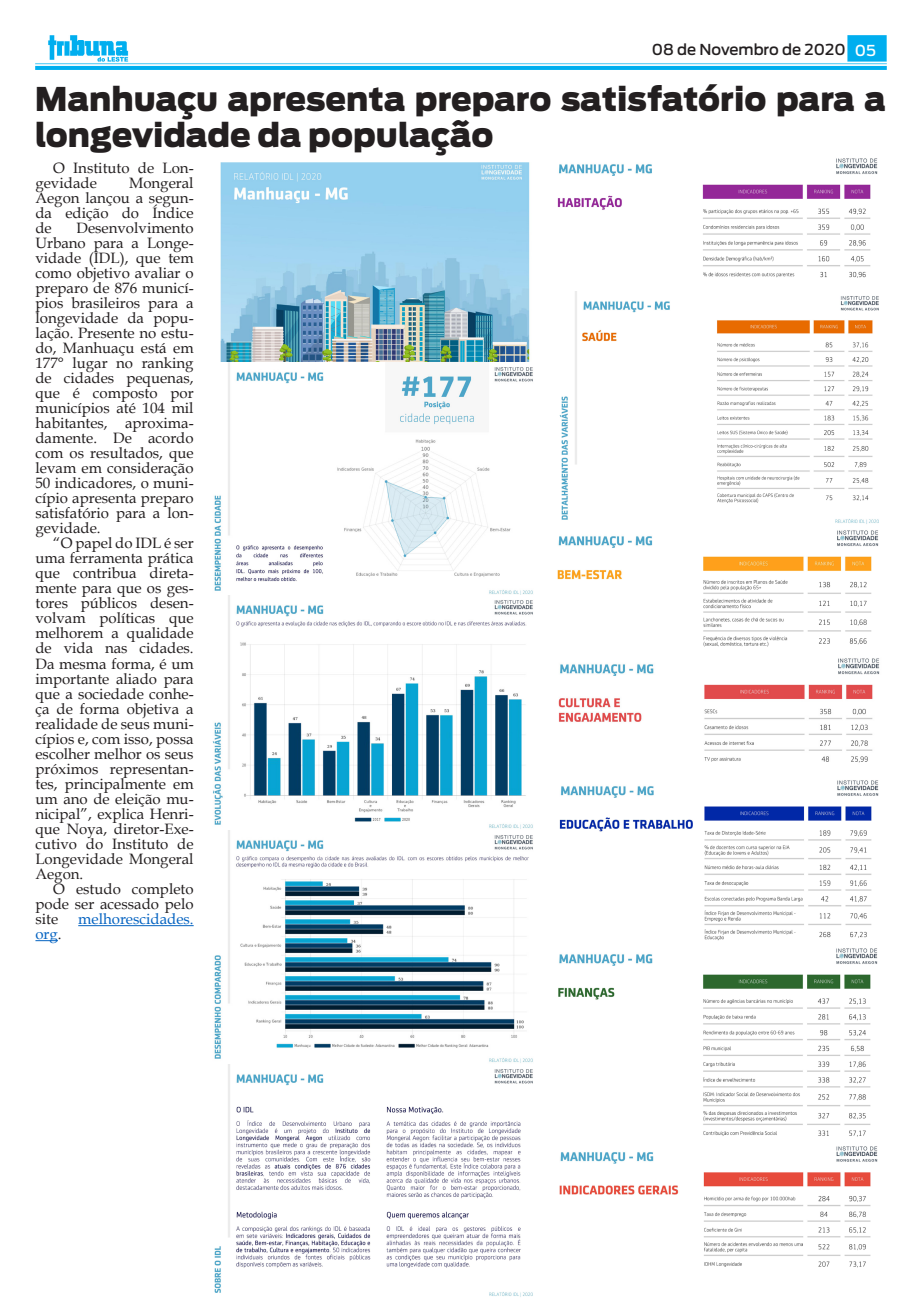
<style>
.page{position:relative;width:922px;height:1312px;background:#fff}
.page>*{position:absolute;margin:0;border:0;box-sizing:border-box;transform-origin:0 0}
.t1{font:900 32.5px/35.8px "Antenna";color:#231f20}
.Tribuna_Texto_-_Book{font:15px/15px "Book Antiqua";color:#231f20;text-align:justify}
.t2{font:500 15px "Antenna";color:#231f20}
.Tribuna_Texto_-_Book-2{font:15px "Book Antiqua";color:#0563c1}
.s1{color:#fff}
.s2{color:#231f20}
</style>
<div class="page">
<img style="left:35px;top:35px;width:851px;height:34px">
<hr style="left:78px;top:925px;width:116px;height:1px;background:#0563c1">
<svg style="left:35px;top:940px;width:23px;height:1px"></svg>
<img style="left:212px;top:162px;width:321px;height:1135px">
<img style="left:557px;top:158px;width:323px;height:783px">
<img style="left:558px;top:948px;width:320px;height:320px">
<p class="t2" style="left:651px;top:41px;width:225px">08 de Novembro de 2020 <span class="s1">05</span></p>
<p class="t1" style="left:35px;top:81px;width:852px">Manhuaçu apresenta preparo satisfatório para a longevidade da população</p>
<p class="Tribuna_Texto_-_Book" style="left:35px;top:160px;width:160px;text-indent:18px">O Instituto de Lon&shy;gevidade</p>
<p class="Tribuna_Texto_-_Book" style="left:35px;top:175px;width:160px;text-indent:94px">Mongeral Aegon lançou a segun&shy;da edição do Índice de</p>
<p class="Tribuna_Texto_-_Book" style="left:35px;top:220px;width:160px;text-indent:41px">Desenvolvimento Urbano para a Longe&shy;vidade (IDL), que tem como objetivo avaliar o preparo de 876 municí&shy;pios brasileiros para a longevidade da popu&shy;lação. Presente no estu&shy;do, Manhuaçu está em 177° lugar no ranking de cidades pequenas, que é composto por municípios até 104 mil habitantes, aproxima&shy;damente. De acordo com os resultados, que levam em consideração 50 indicadores, o muni&shy;cípio apresenta preparo satisfatório para a lon&shy;gevidade.</p>
<p class="Tribuna_Texto_-_Book" style="left:35px;top:535px;width:160px;text-indent:18px">“O papel do IDL é ser uma ferramenta prática que contribua direta&shy;mente para que os ges&shy;tores públicos desen&shy;volvam políticas que melhorem a qualidade de vida nas cidades.<br>Da mesma forma, é um importante aliado para que a sociedade conhe&shy;ça de forma objetiva a realidade de seus muni&shy;cípios e, com isso, possa escolher melhor os seus próximos representan&shy;tes, principalmente em um ano de eleição mu&shy;nicipal”, explica Henri&shy;que Noya, diretor-Exe&shy;cutivo do Instituto de Longevidade Mongeral Aegon.</p>
<p class="Tribuna_Texto_-_Book" style="left:35px;top:880px;width:160px;text-indent:18px">O estudo completo pode ser acessado pelo site</p>
<p class="Tribuna_Texto_-_Book-2" style="left:78px;top:907px;width:117px">melhorescidades.</p>
<p class="Tribuna_Texto_-_Book-2" style="left:35px;top:922px;width:28px">org<span class="s2">.</span></p>
</div>
